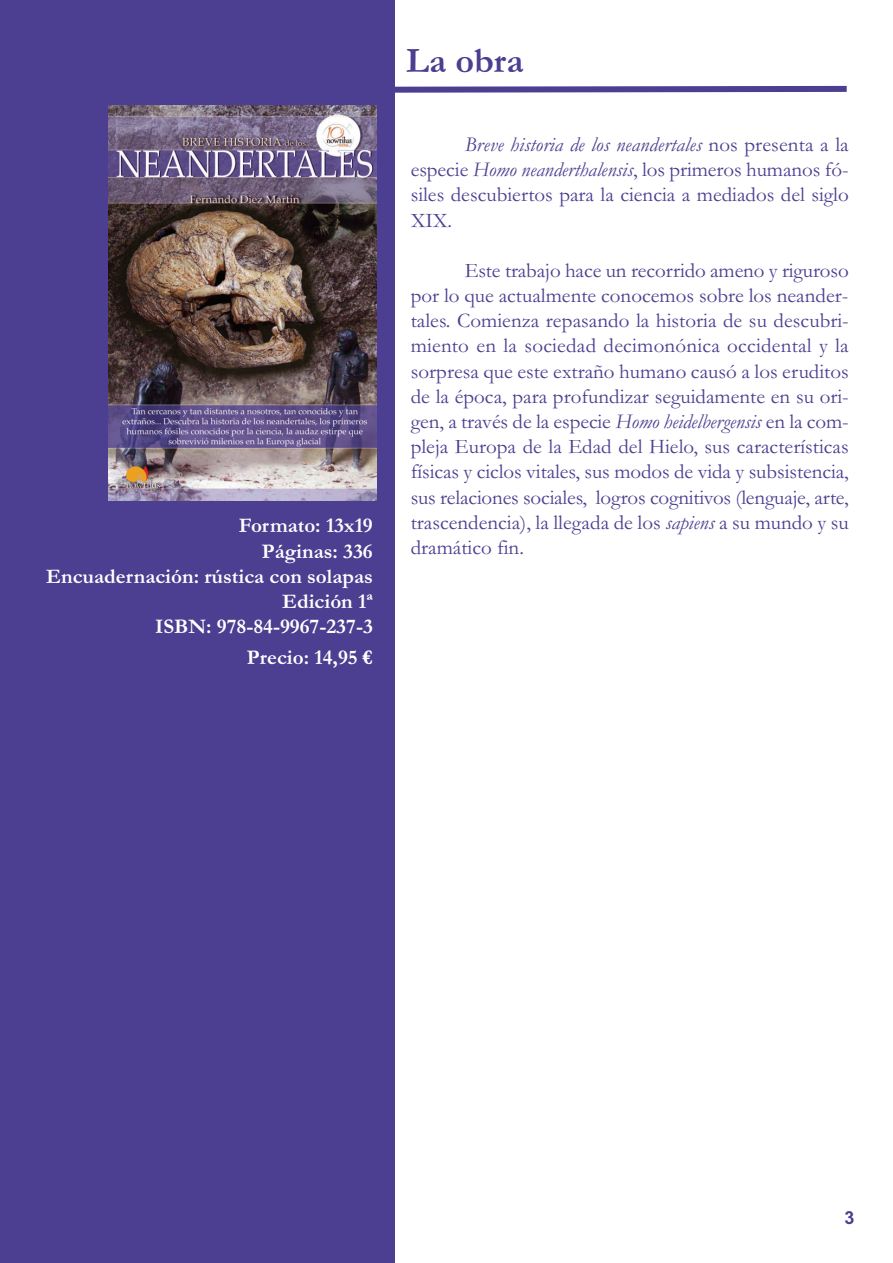
<style>
.page{position:relative;width:893px;height:1263px;background:#fff}
.page>*{position:absolute;margin:0;border:0;box-sizing:border-box;transform-origin:0 0}
.t1{font:700 36px "Garamond";color:#4c3e90}
.t2{font:21px/25.2px "Garamond";color:#4c3e90;text-align:justify}
.t3{font:700 21px/25.2px "Garamond";color:#fff;text-align:right}
.t4{font:700 18px "Arial";color:#4c3e90}
.s1{font-style:italic}
</style>
<div class="page">
<div style="left:0;top:0;width:394px;height:1263px;background:#4c3e90"></div>
<img style="left:108px;top:105px;width:269px;height:395px">
<svg style="left:394px;top:83px;width:453px;height:13px"></svg>
<p class="t3" style="left:46px;top:515px;width:328px">Formato: 13x19<br>Páginas: 336<br>Encuadernación: rústica con solapas<br>Edición 1ª<br>ISBN: 978-84-9967-237-3</p>
<p class="t3" style="left:247px;top:647px;width:127px">Precio: 14,95 €</p>
<h1 class="t1" style="left:406px;top:47px;width:119px">La obra</h1>
<p class="t2" style="left:411px;top:134px;width:440px;text-indent:54px"><span class="s1">Breve historia de los neandertales</span> nos presenta a la especie <span class="s1">Homo neanderthalensis</span>, los primeros humanos fó&shy;siles descubiertos para la ciencia a mediados del siglo XIX.</p>
<p class="t2" style="left:411px;top:260px;width:440px;text-indent:54px">Este trabajo hace un recorrido ameno y riguroso por lo que actualmente conocemos sobre los neander&shy;tales. Comienza repasando la historia de su descubri&shy;miento en la sociedad decimonónica occidental y la sorpresa que este extraño humano causó a los eruditos de la época, para profundizar seguidamente en su ori&shy;gen, a través de la especie <span class="s1">Homo heidelbergensis</span> en la com&shy;pleja Europa de la Edad del Hielo, sus características físicas y ciclos vitales, sus modos de vida y subsistencia, sus relaciones sociales, logros cognitivos (lenguaje, arte, trascendencia), la llegada de los <span class="s1">sapiens</span> a su mundo y su dramático fin.</p>
<p class="t4" style="left:844px;top:1206px;width:12px">3</p>
</div>
